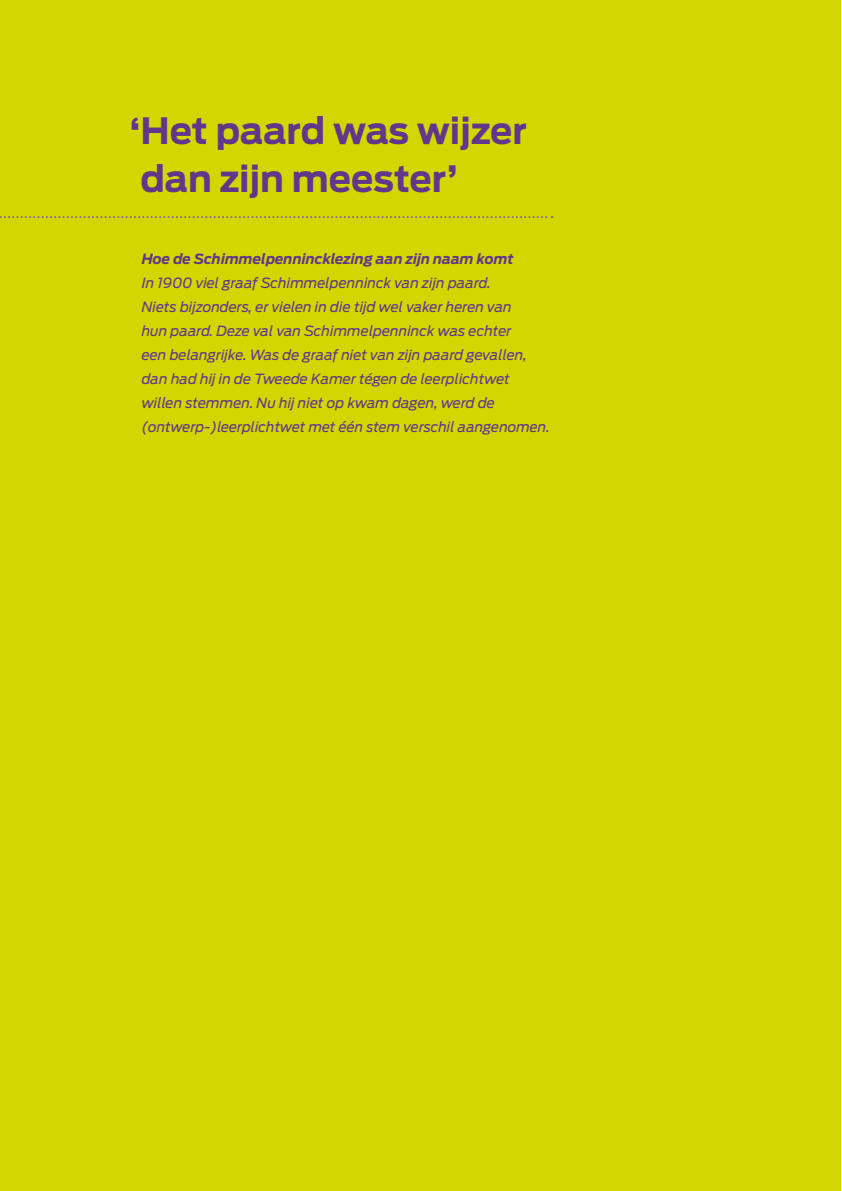
<style>
.page{position:relative;width:842px;height:1191px;background:#fff}
.page>*{position:absolute;margin:0;border:0;box-sizing:border-box;transform-origin:0 0}
.t1{font:700 36px/48px "Antenna";color:#60378a}
.t2{font:italic 14px/24px "Antenna";color:#60378a}
.t3{font:italic 700 14px "Antenna";color:#60378a}
</style>
<div class="page">
<div style="left:0;top:1px;width:840px;height:1190px;background:#d4d600"></div>
<svg style="left:0;top:216px;width:552px;height:2px"></svg>
<h1 class="t1" style="left:130px;top:107px;width:399px">‘Het paard was wijzer dan zijn meester’</h1>
<p class="t3" style="left:142px;top:251px;width:374px">Hoe de Schimmelpennincklezing aan zijn naam komt</p>
<p class="t2" style="left:142px;top:271px;width:410px">In 1900 viel graaf Schimmelpenninck van zijn paard.<br>Niets bijzonders, er vielen in die tijd wel vaker heren van<br>hun paard. Deze val van Schimmelpenninck was echter<br>een belangrijke. Was de graaf niet van zijn paard gevallen, dan had hij in de Tweede Kamer tégen de leerplichtwet willen stemmen. Nu hij niet op kwam dagen, werd de (ontwerp-)leerplichtwet met één stem verschil aangenomen.</p>
</div>
